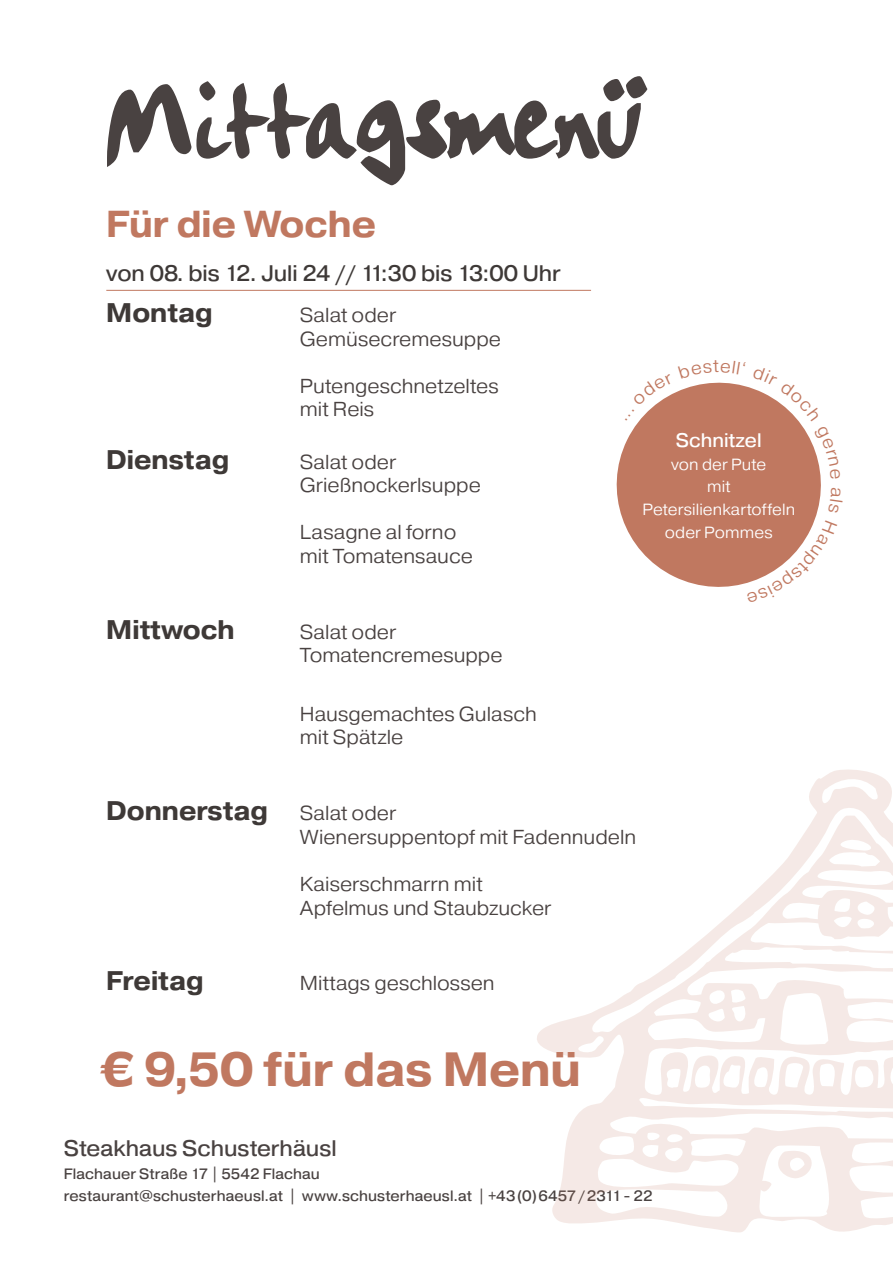
<style>
.page{position:relative;width:893px;height:1263px;background:#fff}
.page>*{position:absolute;margin:0;border:0;box-sizing:border-box;transform-origin:0 0}
.t1{font:140.25px "Handwriting Plain";letter-spacing:-.005em;color:#494241;scale:.9 1}
.t2{font:700 48px "Pragmatica Ext";color:#c07860;scale:.9 1}
.t3{font:700 37.5px "Pragmatica Ext";color:#c07860;scale:.9 1}
.t4{font:700 27px "Pragmatica Ext";color:#3e3937;scale:.9 1}
.t5{font:22.5px "Pragmatica Ext";color:#3e3937;scale:.9 1}
.t6{font:22.5px "Pragmatica Ext";color:#494241;scale:.9 1}
.t7{font:300 20.25px/23.5px "Pragmatica Ext";color:#494241;scale:.9 1}
.t8{font:19.65px "Pragmatica Ext";color:#fff;scale:.9 1}
.t9{font:300 16.2px/22.8px "Pragmatica Ext";letter-spacing:.005em;color:#fff;text-align:center;scale:.9 1}
.t10{font:15px/22.5px "Pragmatica Ext";letter-spacing:.01em;color:#494241;scale:.9 1}
.s1{font-weight:300;font-size:20.25px;color:#494241}
</style>
<div class="page">
<hr style="left:106px;top:290px;width:485px;height:1px;background:#c07860">
<svg style="left:616px;top:386px;width:205px;height:201px;background:#c88974"></svg>
<svg style="left:537px;top:769px;width:356px;height:464px"></svg>
<svg style="left:756px;top:1146px;width:64px;height:47px"></svg>
<svg style="left:625px;top:382px;width:121px;height:39px"></svg>
<svg style="left:753px;top:386px;width:68px;height:93px"></svg>
<svg style="left:747px;top:520px;width:74px;height:67px"></svg>
<p class="t1" style="left:101px;top:15px;width:612px">Mittagsmenü</p>
<p class="t3" style="left:106px;top:199px;width:301px">Für die Woche</p>
<p class="t5" style="left:106px;top:259px;width:507px">von 08. bis 12. Juli 24 // 11:30 bis 13:00 Uhr</p>
<p class="t4" style="left:106px;top:295px;width:120px">Montag</p>
<p class="t7" style="left:300px;top:303px;width:225px">Salat oder<br>Gemüsecremesuppe</p>
<p class="t7" style="left:300px;top:374px;width:223px">Putengeschnetzeltes mit Reis</p>
<p class="t4" style="left:106px;top:441px;width:138px">Dienstag</p>
<p class="t7" style="left:300px;top:450px;width:203px">Salat oder<br>Grießnockerlsuppe</p>
<p class="t7" style="left:300px;top:520px;width:194px">Lasagne al forno mit Tomatensauce</p>
<p class="t8" style="left:676px;top:428px;width:97px">Schnitzel</p>
<p class="t9" style="left:642px;top:453px;width:171px">von der Pute<br>mit<br>Petersilienkartoffeln oder Pommes</p>
<p class="t4" style="left:106px;top:612px;width:144px">Mittwoch</p>
<p class="t7" style="left:300px;top:620px;width:227px">Salat oder<br>Tomatencremesuppe</p>
<p class="t7" style="left:300px;top:702px;width:265px">Hausgemachtes Gulasch mit Spätzle</p>
<p class="t4" style="left:106px;top:793px;width:323px">Donnerstag <span class="s1">Salat oder</span></p>
<p class="t7" style="left:300px;top:825px;width:375px">Wienersuppentopf mit Fadennudeln</p>
<p class="t7" style="left:300px;top:872px;width:281px">Kaiserschmarrn mit<br>Apfelmus und Staubzucker</p>
<p class="t4" style="left:106px;top:963px;width:110px">Freitag</p>
<p class="t7" style="left:300px;top:972px;width:218px">Mittags geschlossen</p>
<p class="t2" style="left:101px;top:1038px;width:535px">€ 9,50 für das Menü</p>
<p class="t6" style="left:64px;top:1134px;width:305px">Steakhaus Schusterhäusl</p>
<p class="t10" style="left:64px;top:1162px;width:656px">Flachauer Straße 17 | 5542 Flachau<br>restaurant@schusterhaeusl.at | www.schusterhaeusl.at | +43(0)6457/2311- 22</p>
</div>
